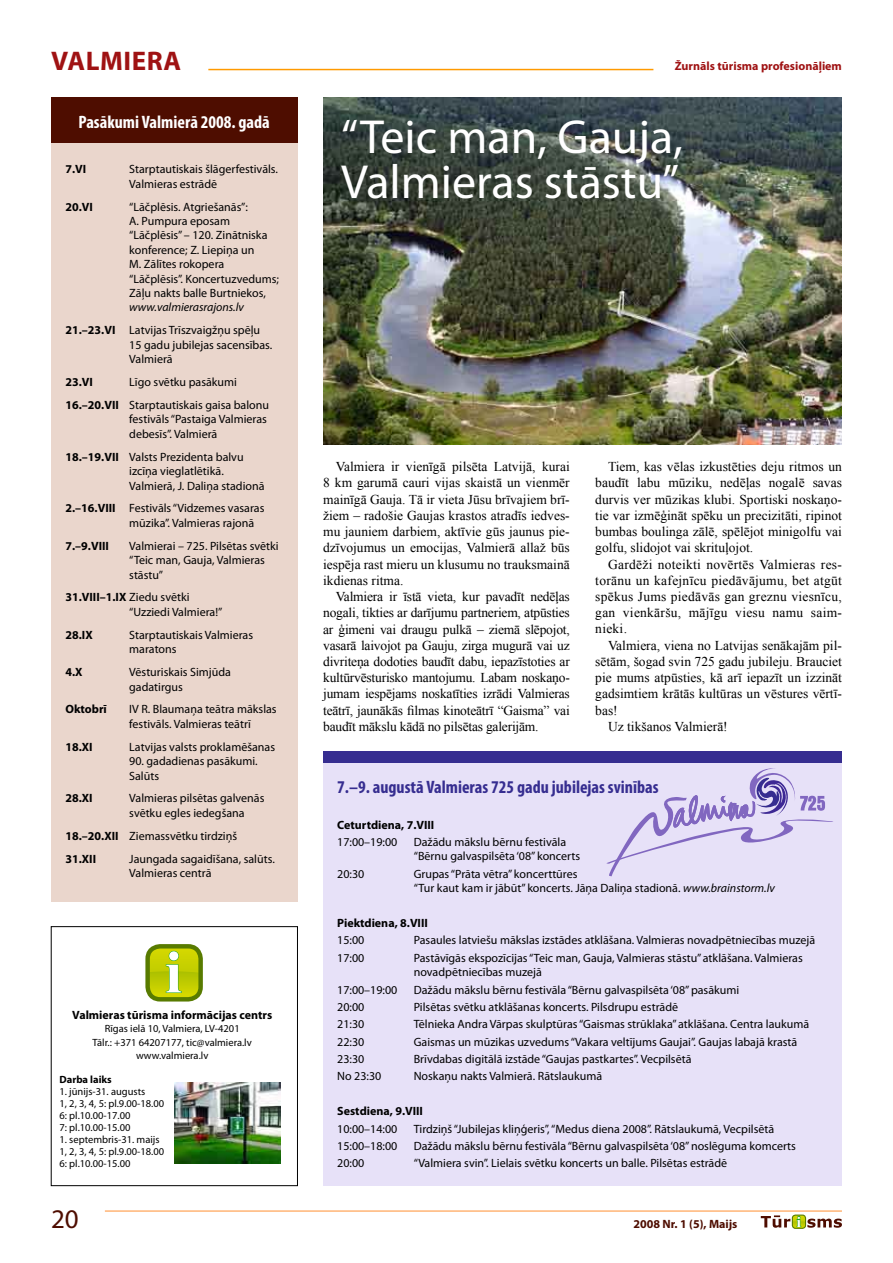
<style>
.page{position:relative;width:893px;height:1263px;background:#fff}
.page>*{position:absolute;margin:0;border:0;box-sizing:border-box;transform-origin:0 0}
.t1{font:700 60.6px "Times New Roman";color:#fff}
.t2{font:48px/45px "Myriad Pro";color:#fff}
.t3{font:700 27px "Myriad Pro";color:#9f1213}
.t4{font:27px "Myriad Pro";color:#4e0d00}
.t5{font:700 condensed 18px "Myriad Pro";color:#362d90}
.t6{font:700 condensed 18px "Myriad Pro";color:#fff}
.t7{font:700 15.15px "Times New Roman";color:#fff}
.t8{font:13.5px/16.2px "Times New Roman";color:#000;text-align:justify}
.t9{font:12px/14.4px "Myriad Pro";color:#000}
.t10{font:700 12px "Myriad Pro";color:#000}
.t11{font:700 12px "Myriad Pro";color:#9f1213}
.t12{font:italic 12px "Myriad Pro";color:#000}
.t13{font:700 12px "Myriad Pro";color:#4e0d00}
.t14{font:10.5px/12px "Myriad Pro";color:#000}
.t15{font:700 10.5px "Myriad Pro";color:#000}
.s1{font-weight:700}
.s2{font-style:italic}
</style>
<div class="page">
<hr style="left:105px;top:1210px;width:737px;height:2px;background:#ffb576">
<div style="left:792px;top:1214px;width:14px;height:15px;border:1px solid #587b00;border-radius:3px"></div>
<svg style="left:761px;top:1215px;width:81px;height:13px"></svg>
<img style="left:323px;top:97px;width:519px;height:347px">
<hr style="left:208px;top:69px;width:445px;height:1px;background:#ff9a00">
<div style="left:51px;top:97px;width:247px;height:804px;background:#ead6cc"></div>
<div style="left:323px;top:751px;width:519px;height:435px;background:#e7e1f8"></div>
<div style="left:51px;top:97px;width:247px;height:46px;background:#4e0d00"></div>
<div style="left:323px;top:751px;width:519px;height:12px;background:#362d90"></div>
<div style="left:51px;top:926px;width:247px;height:260px;border:1px solid #000"></div>
<img style="left:174px;top:1082px;width:107px;height:81px">
<div style="left:145px;top:944px;width:58px;height:57px;border:4px solid #587b00;border-radius:13px"></div>
<svg style="left:148px;top:946px;width:53px;height:53px;background:#abbe04"></svg>
<svg style="left:606px;top:768px;width:227px;height:109px"></svg>
<h3 class="t3" style="left:51px;top:46px;width:19px">valm</h3>
<h3 class="t3" style="left:124px;top:46px;width:56px">iera</h3>
<h3 class="t6" style="left:78px;top:112px;width:193px">Pasākumi Valmierā 2008. gadā</h3>
<p class="t10" style="left:65px;top:163px;width:21px">7.VI</p>
<p class="t9" style="left:129px;top:162px;width:150px">Starptautiskais šlāgerfestivāls.<br>Valmieras estrādē</p>
<p class="t10" style="left:65px;top:200px;width:27px">20.VI</p>
<p class="t9" style="left:129px;top:200px;width:151px">“Lāčplēsis. Atgriešanās”:<br>A. Pumpura eposam “Lāčplēsis” – 120. Zinātniska konference; Z. Liepiņa un<br>M. Zālītes rokopera “Lāčplēsis”. Koncertuzvedums;<br>Zāļu nakts balle Burtniekos,</p>
<p class="t12" style="left:129px;top:301px;width:116px">www.valmierasrajons.lv</p>
<p class="t10" style="left:65px;top:324px;width:50px">21.–23.VI</p>
<p class="t9" style="left:129px;top:323px;width:145px">Latvijas Trīszvaigžņu spēļu<br>15 gadu jubilejas sacensības.<br>Valmierā</p>
<p class="t10" style="left:65px;top:375px;width:27px">23.VI</p>
<p class="t9" style="left:65px;top:371px;width:205px;line-height:23px;text-indent:64px">Līgo svētku pasākumi<br><span class="s1">16.–20.VII</span> Starptautiskais gaisa balonu</p>
<p class="t9" style="left:129px;top:412px;width:139px">festivāls “Pastaiga Valmieras debesīs”. Valmierā</p>
<p class="t9" style="left:129px;top:450px;width:137px;text-indent:-64px"><span class="s1">18.–19.VII</span> Valsts Prezidenta balvu izcīņa vieglatlētikā.<br>Valmierā, J. Daliņa stadionā</p>
<p class="t10" style="left:65px;top:502px;width:44px">2.–16.VIII</p>
<p class="t9" style="left:129px;top:501px;width:137px">Festivāls “Vidzemes vasaras mūzika”. Valmieras rajonā</p>
<p class="t10" style="left:65px;top:539px;width:38px">7.–9.VIII</p>
<p class="t9" style="left:129px;top:539px;width:151px">Valmierai – 725. Pilsētas svētki “Teic man, Gauja, Valmieras stāstu”</p>
<p class="t9" style="left:129px;top:590px;width:95px;text-indent:-64px"><span class="s1">31.VIII–1.IX</span> Ziedu svētki “Uzziedi Valmiera!”</p>
<p class="t10" style="left:65px;top:628px;width:29px">28.IX</p>
<p class="t9" style="left:129px;top:628px;width:125px">Starptautiskais Valmieras maratons</p>
<p class="t10" style="left:65px;top:665px;width:19px">4.X</p>
<p class="t9" style="left:129px;top:665px;width:103px">Vēsturiskais Simjūda gadatirgus</p>
<p class="t10" style="left:65px;top:703px;width:43px">Oktobrī</p>
<p class="t9" style="left:129px;top:702px;width:149px">IV R. Blaumaņa teātra mākslas festivāls. Valmieras teātrī</p>
<p class="t10" style="left:65px;top:740px;width:27px">18.XI</p>
<p class="t9" style="left:129px;top:740px;width:147px">Latvijas valsts proklamēšanas</p>
<p class="t9" style="left:129px;top:754px;width:130px">90. gadadienas pasākumi.<br>Salūts</p>
<p class="t10" style="left:65px;top:792px;width:27px">28.XI</p>
<p class="t9" style="left:129px;top:791px;width:137px">Valmieras pilsētas galvenās svētku egles iedegšana</p>
<p class="t9" style="left:65px;top:824px;width:173px;line-height:23px"><span class="s1">18.–20.XII</span> Ziemassvētku tirdziņš<br><span class="s1">31.XII</span></p>
<p class="t9" style="left:129px;top:852px;width:147px">Jaungada sagaidīšana, salūts.<br>Valmieras centrā</p>
<h1 class="t1" style="left:165px;top:930px;width:18px">i</h1>
<p class="t10" style="left:72px;top:1008px;width:201px">Valmieras tūrisma informācijas centrs</p>
<p class="t14" style="left:93px;top:1022px;width:161px;line-height:13.5px;text-align:center">Rīgas ielā 10, Valmiera, LV-4201<br>Tālr.: +371 64207177, tic@valmiera.lv www.valmiera.lv</p>
<p class="t15" style="left:60px;top:1073px;width:54px">Darba laiks</p>
<p class="t14" style="left:60px;top:1086px;width:106px">1. jūnijs-31. augusts<br>1, 2, 3, 4, 5: pl.9.00-18.00<br>6: pl.10.00-17.00<br>7: pl.10.00-15.00</p>
<p class="t14" style="left:60px;top:1134px;width:106px">1. septembris-31. maijs<br>1, 2, 3, 4, 5: pl.9.00-18.00<br>6: pl.10.00-15.00</p>
<p class="t11" style="left:675px;top:60px;width:169px">Žurnāls tūrisma profesionāļiem</p>
<h2 class="t2" style="left:341px;top:115px;width:343px">“Teic man, Gauja,<br>Valmieras stāstu”</h2>
<p class="t8" style="left:323px;top:458px;width:248px;text-indent:13px">Valmiera ir vienīgā pilsēta Latvijā, kurai 8 km garumā cauri vijas skaistā un vienmēr mainīgā Gauja. Tā ir vieta Jūsu brīvajiem brī&shy;žiem – radošie Gaujas krastos atradīs iedves&shy;mu jauniem darbiem, aktīvie gūs jaunus pie&shy;dzīvojumus un emocijas, Valmierā allaž būs iespēja rast mieru un klusumu no trauksmainā ikdienas ritma.</p>
<p class="t8" style="left:323px;top:588px;width:248px;text-indent:13px">Valmiera ir īstā vieta, kur pavadīt nedēļas nogali, tikties ar darījumu partneriem, atpūsties ar ģimeni vai draugu pulkā – ziemā slēpojot, vasarā laivojot pa Gauju, zirga mugurā vai uz divriteņa dodoties baudīt dabu, iepazīstoties ar kultūrvēsturisko mantojumu. Labam noskaņo&shy;jumam iespējams noskatīties izrādi Valmieras teātrī, jaunākās filmas kinoteātrī “Gaisma” vai baudīt mākslu kādā no pilsētas galerijām.</p>
<p class="t8" style="left:595px;top:458px;width:248px;text-indent:13px">Tiem, kas vēlas izkustēties deju ritmos un baudīt labu mūziku, nedēļas nogalē savas durvis ver mūzikas klubi. Sportiski noskaņo&shy;tie var izmēģināt spēku un precizitāti, ripinot bumbas boulinga zālē, spēlējot minigolfu vai golfu, slidojot vai skrituļojot.</p>
<p class="t8" style="left:595px;top:556px;width:248px;text-indent:13px">Gardēži noteikti novērtēs Valmieras res&shy;torānu un kafejnīcu piedāvājumu, bet atgūt spēkus Jums piedāvās gan greznu viesnīcu, gan vienkāršu, mājīgu viesu namu saim&shy;nieki.</p>
<p class="t8" style="left:608px;top:637px;width:235px">Valmiera, viena no Latvijas senākajām pil-</p>
<p class="t8" style="left:595px;top:653px;width:248px">sētām, šogad svin 725 gadu jubileju. Brauciet</p>
<p class="t8" style="left:595px;top:669px;width:248px">pie mums atpūsties, kā arī iepazīt un izzināt</p>
<p class="t8" style="left:595px;top:686px;width:248px">gadsimtiem krātās kultūras un vēstures vērtī-</p>
<p class="t8" style="left:595px;top:702px;width:24px">bas!</p>
<p class="t8" style="left:608px;top:718px;width:121px">Uz tikšanos Valmierā!</p>
<h3 class="t5" style="left:337px;top:777px;width:323px">7.–9. augustā Valmieras 725 gadu jubilejas svinības</h3>
<p class="t10" style="left:337px;top:818px;width:91px">Ceturtdiena, 7.VIII</p>
<p class="t9" style="left:337px;top:835px;width:62px">17:00–19:00</p>
<p class="t9" style="left:414px;top:835px;width:168px">Dažādu mākslu bērnu festivāla “Bērnu galvaspilsēta ‘08” koncerts</p>
<p class="t9" style="left:337px;top:867px;width:29px">20:30</p>
<p class="t9" style="left:414px;top:867px;width:363px">Grupas “Prāta vētra” koncerttūres<br>“Tur kaut kam ir jābūt” koncerts. Jāņa Daliņa stadionā. <span class="s2">www.brainstorm.lv</span></p>
<p class="t10" style="left:337px;top:916px;width:85px">Piektdiena, 8.VIII</p>
<p class="t9" style="left:337px;top:933px;width:29px">15:00</p>
<p class="t9" style="left:414px;top:933px;width:403px">Pasaules latviešu mākslas izstādes atklāšana. Valmieras novadpētniecības muzejā</p>
<p class="t9" style="left:337px;top:951px;width:29px">17:00</p>
<p class="t9" style="left:414px;top:951px;width:390px">Pastāvīgās ekspozīcijas “Teic man, Gauja, Valmieras stāstu” atklāšana. Valmieras novadpētniecības muzejā</p>
<p class="t9" style="left:337px;top:982px;width:62px">17:00–19:00</p>
<p class="t9" style="left:414px;top:982px;width:327px">Dažādu mākslu bērnu festivāla “Bērnu galvaspilsēta ‘08” pasākumi</p>
<p class="t9" style="left:337px;top:1000px;width:29px">20:00</p>
<p class="t9" style="left:414px;top:1000px;width:266px">Pilsētas svētku atklāšanas koncerts. Pilsdrupu estrādē</p>
<p class="t9" style="left:337px;top:1017px;width:29px">21:30</p>
<p class="t9" style="left:414px;top:1017px;width:397px">Tēlnieka Andra Vārpas skulptūras “Gaismas strūklaka” atklāšana. Centra laukumā</p>
<p class="t9" style="left:337px;top:1035px;width:29px">22:30</p>
<p class="t9" style="left:414px;top:1035px;width:385px">Gaismas un mūzikas uzvedums “Vakara veltījums Gaujai”. Gaujas labajā krastā</p>
<p class="t9" style="left:337px;top:1052px;width:29px">23:30</p>
<p class="t9" style="left:414px;top:1052px;width:279px">Brīvdabas digitālā izstāde “Gaujas pastkartes”. Vecpilsētā</p>
<p class="t9" style="left:337px;top:1069px;width:46px">No 23:30</p>
<p class="t9" style="left:414px;top:1069px;width:190px">Noskaņu nakts Valmierā. Rātslaukumā</p>
<p class="t10" style="left:337px;top:1104px;width:80px">Sestdiena, 9.VIII</p>
<p class="t9" style="left:337px;top:1121px;width:62px">10:00–14:00</p>
<p class="t9" style="left:414px;top:1121px;width:362px">Tirdziņš “Jubilejas kliņģeris”, “Medus diena 2008”. Rātslaukumā, Vecpilsētā</p>
<p class="t9" style="left:337px;top:1139px;width:62px">15:00–18:00</p>
<p class="t9" style="left:414px;top:1139px;width:384px">Dažādu mākslu bērnu festivāla “Bērnu galvaspilsēta ‘08” noslēguma komcerts</p>
<p class="t9" style="left:337px;top:1156px;width:29px">20:00</p>
<p class="t9" style="left:414px;top:1156px;width:315px">“Valmiera svin”. Lielais svētku koncerts un balle. Pilsētas estrādē</p>
<h3 class="t4" style="left:51px;top:1204px;width:29px">20</h3>
<p class="t13" style="left:633px;top:1217px;width:105px">2008 Nr. 1 (5), Maijs</p>
<p class="t7" style="left:797px;top:1211px;width:6px">i</p>
</div>
